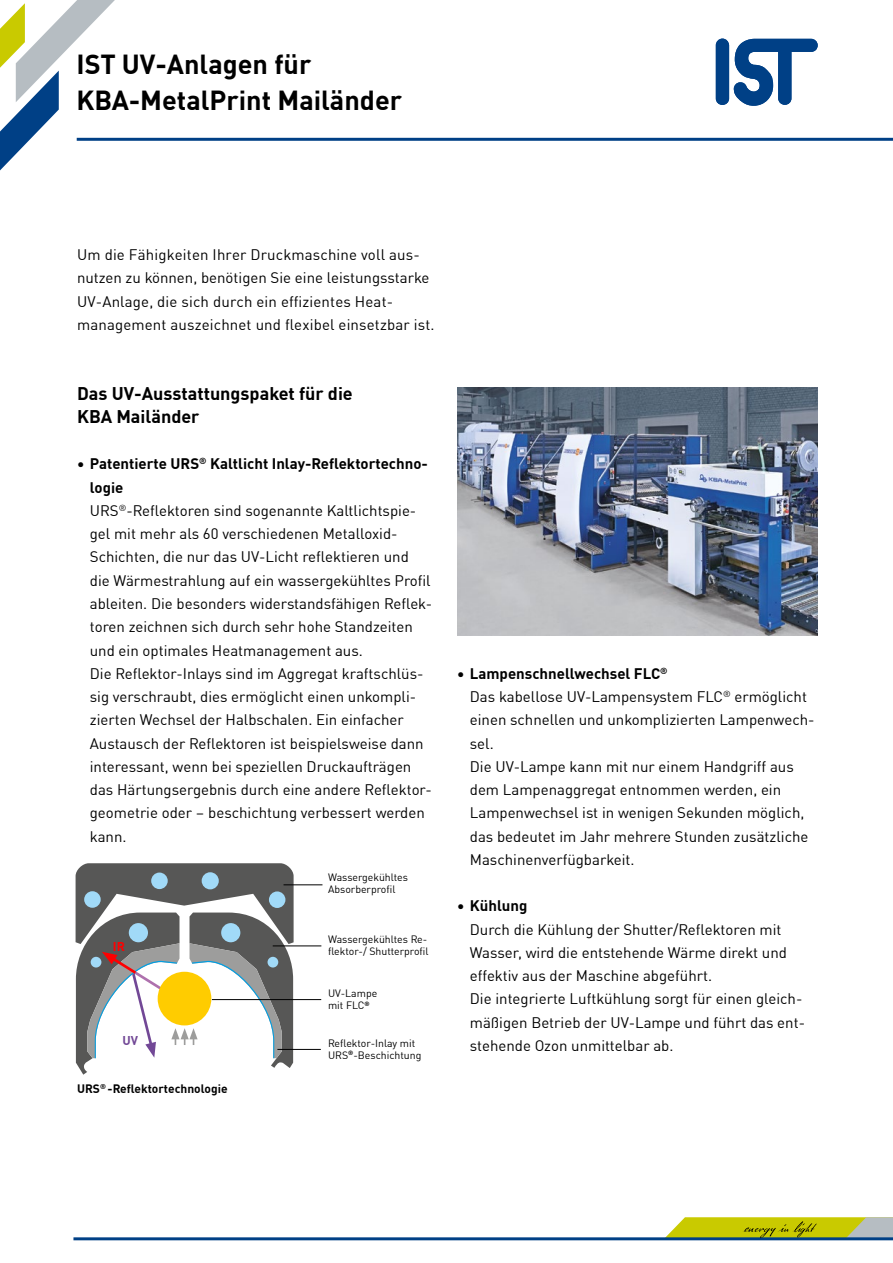
<style>
.page{position:relative;width:893px;height:1263px;background:#fff}
.page>*{position:absolute;margin:0;border:0;box-sizing:border-box;transform-origin:0 0}
.t1{font:700 27px/36px "DIN Offc Pro";color:#000}
.t2{font:700 18px/23.2px "DIN Offc Pro";color:#000}
.t3{font:15px/23.2px "DIN Offc Pro";color:#000}
.t4{font:700 15px "DIN Offc Pro";color:#000}
.t5{font:700 12.45px "DIN Offc Pro";color:#724896}
.t6{font:700 12.45px "DIN Offc Pro";color:#f00}
.t7{font:700 12px "DIN Offc Pro";color:#000}
.t8{font:10.5px/12px "DIN Offc Pro";color:#000}
.s1{font-weight:700}
</style>
<div class="page">
<svg style="left:0;top:0;width:127px;height:171px"></svg>
<hr style="left:77px;top:138px;width:816px;height:3px;background:#004086">
<div style="left:716px;top:39px;width:13px;height:66px;background:#004086;border-radius:7px"></div>
<svg style="left:734px;top:39px;width:84px;height:67px"></svg>
<hr style="left:73px;top:1237px;width:820px;height:3px;background:#004086">
<svg style="left:664px;top:1217px;width:229px;height:22px;background:#b4bb34"></svg>
<img style="left:457px;top:388px;width:360px;height:247px">
<svg style="left:76px;top:863px;width:218px;height:212px"></svg>
<hr style="left:273px;top:945px;width:48px;height:1px;background:#000">
<hr style="left:277px;top:1049px;width:44px;height:1px;background:#000">
<hr style="left:212px;top:999px;width:109px;height:1px;background:#000">
<hr style="left:284px;top:884px;width:38px;height:1px;background:#000">
<h1 class="t1" style="left:76px;top:44px;width:327px">IST UV-Anlagen für<br>KBA-MetalPrint Mailänder</h1>
<p class="t3" style="left:77px;top:242px;width:359px">Um die Fähigkeiten Ihrer Druckmaschine voll aus&shy;nutzen zu können, benötigen Sie eine leistungsstarke UV-Anlage, die sich durch ein effizientes Heat&shy;management auszeichnet und flexibel einsetzbar ist.</p>
<p class="t2" style="left:77px;top:380px;width:277px">Das UV-Ausstattungspaket für die<br>KBA Mailänder</p>
<p class="t3" style="left:90px;top:451px;width:344px;text-indent:-13px"><span class="s1">• Patentierte URS</span><sup>®</sup> <span class="s1">Kaltlicht Inlay-Reflektortechno&shy;logie<br></span>URS<sup>®</sup>-Reflektoren sind sogenannte Kaltlichtspie&shy;gel mit mehr als 60 verschiedenen Metalloxid-Schichten, die nur das UV-Licht reflektieren und die Wärmestrahlung auf ein wassergekühltes Profil ableiten. Die besonders widerstandsfähigen Reflek&shy;toren zeichnen sich durch sehr hohe Standzeiten und ein optimales Heatmanagement aus.<br>Die Reflektor-Inlays sind im Aggregat kraftschlüs&shy;sig verschraubt, dies ermöglicht einen unkompli&shy;zierten Wechsel der Halbschalen. Ein einfacher Austausch der Reflektoren ist beispielsweise dann interessant, wenn bei speziellen Druckaufträgen das Härtungsergebnis durch eine andere Reflektor&shy;geometrie oder – beschichtung verbessert werden kann.</p>
<p class="t6" style="left:113px;top:936px;width:14px">IR</p>
<p class="t5" style="left:123px;top:1030px;width:17px">UV</p>
<p class="t7" style="left:77px;top:1079px;width:152px">URS<sup>®</sup> -Reflektortechnologie</p>
<p class="t8" style="left:328px;top:871px;width:82px">Wassergekühltes<br>Absorberprofil</p>
<p class="t8" style="left:328px;top:932px;width:102px">Wassergekühltes Re&shy;flektor-/ Shutterprofil</p>
<p class="t8" style="left:328px;top:987px;width:51px">UV-Lampe mit FLC<sup>®</sup></p>
<p class="t8" style="left:328px;top:1036px;width:95px">Reflektor-Inlay mit<br>URS<sup>®</sup>-Beschichtung</p>
<p class="t3" style="left:470px;top:661px;width:346px;text-indent:-13px"><span class="s1">• Lampenschnellwechsel FLC</span><sup>®<br></sup>Das kabellose UV-Lampensystem FLC<sup>®</sup> ermöglicht einen schnellen und unkomplizierten Lampenwech&shy;sel.<br>Die UV-Lampe kann mit nur einem Handgriff aus dem Lampenaggregat entnommen werden, ein Lampenwechsel ist in wenigen Sekunden möglich, das bedeutet im Jahr mehrere Stunden zusätzliche Maschinenverfügbarkeit.</p>
<p class="t4" style="left:457px;top:894px;width:72px">• Kühlung</p>
<p class="t3" style="left:470px;top:917px;width:337px">Durch die Kühlung der Shutter/Reflektoren mit Wasser, wird die entstehende Wärme direkt und effektiv aus der Maschine abgeführt.<br>Die integrierte Luftkühlung sorgt für einen gleich&shy;mäßigen Betrieb der UV-Lampe und führt das ent&shy;stehende Ozon unmittelbar ab.</p>
</div>
